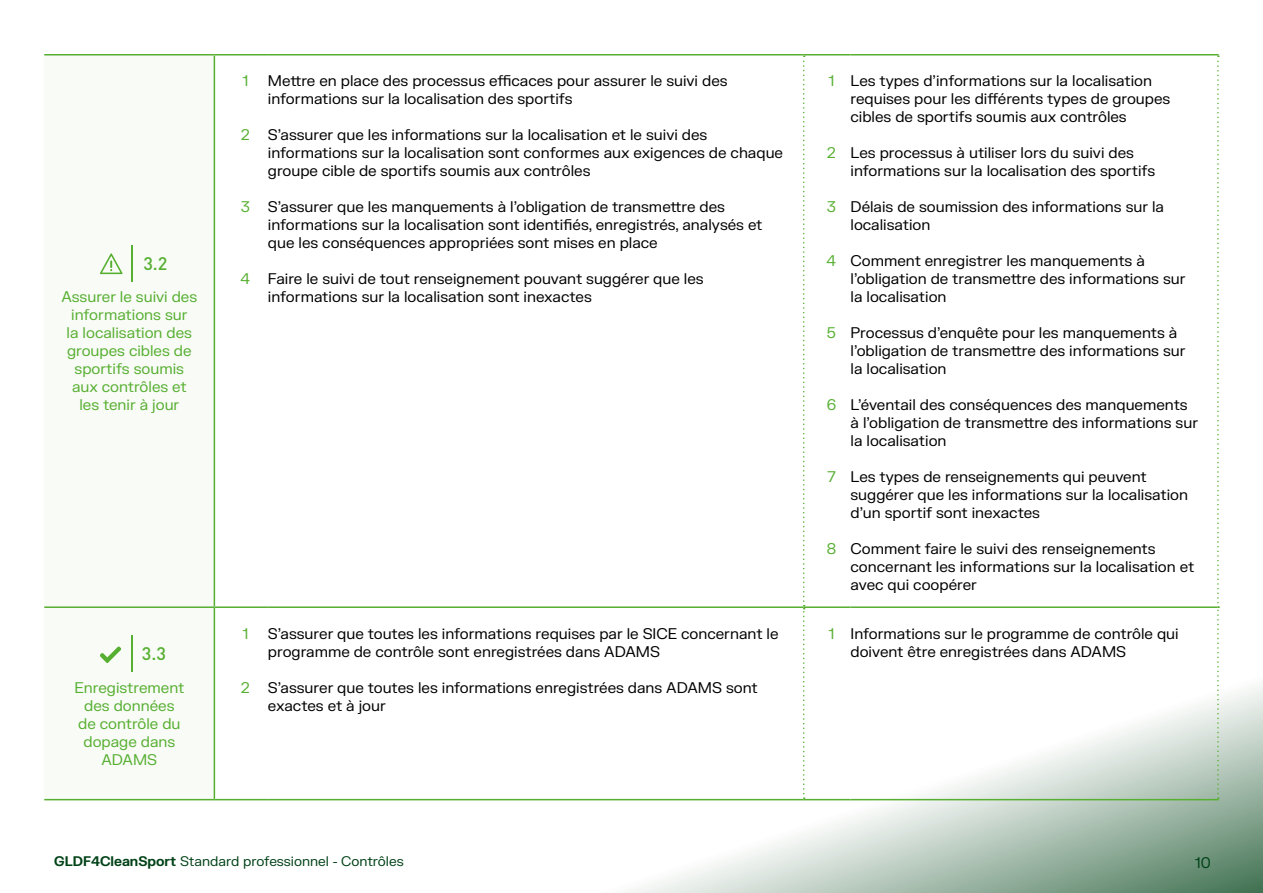
<style>
.page{position:relative;width:1263px;height:893px;background:#fff}
.page>*{position:absolute;margin:0;border:0;box-sizing:border-box;transform-origin:0 0}
.t1{font:500 18px "DIN Pro";color:#56af31}
.t2{font:15px/18px "FK Grotesk";color:#000}
.t3{font:15px/18px "FK Grotesk";color:#56af31;text-align:center}
.t4{font:15px "FK Grotesk";color:#004217}
.t5{font:13.5px "FK Grotesk";color:#004217}
.s1{font-weight:700}
.s2{color:#56af31}
</style>
<div class="page">
<svg style="left:557px;top:605px;width:706px;height:288px"></svg>
<div style="left:44px;top:56px;width:170px;height:743px;background:#f9fbf6"></div>
<hr style="left:850px;top:54px;width:369px;height:2px;background:#56af31">
<hr style="left:850px;top:799px;width:369px;height:1px;background:#56af31">
<svg style="left:1217px;top:56px;width:2px;height:743px"></svg>
<hr style="left:214px;top:56px;width:1px;height:550px;background:#56af31">
<hr style="left:268px;top:54px;width:536px;height:2px;background:#56af31">
<hr style="left:804px;top:54px;width:46px;height:2px;background:#56af31">
<hr style="left:214px;top:608px;width:1px;height:191px;background:#56af31">
<hr style="left:268px;top:606px;width:536px;height:2px;background:#56af31">
<hr style="left:804px;top:606px;width:46px;height:2px;background:#56af31">
<hr style="left:850px;top:606px;width:367px;height:2px;background:#56af31">
<hr style="left:268px;top:799px;width:536px;height:1px;background:#56af31">
<hr style="left:804px;top:799px;width:46px;height:1px;background:#56af31">
<svg style="left:803px;top:56px;width:2px;height:743px"></svg>
<hr style="left:44px;top:54px;width:170px;height:2px;background:#56af31">
<hr style="left:214px;top:54px;width:54px;height:2px;background:#56af31">
<hr style="left:44px;top:606px;width:170px;height:2px;background:#56af31">
<hr style="left:214px;top:606px;width:54px;height:2px;background:#56af31">
<hr style="left:44px;top:799px;width:170px;height:1px;background:#56af31">
<hr style="left:214px;top:799px;width:54px;height:1px;background:#56af31">
<hr style="left:131px;top:246px;width:1px;height:36px;background:#56af31">
<svg style="left:100px;top:253px;width:23px;height:21px"></svg>
<hr style="left:131px;top:636px;width:1px;height:36px;background:#56af31">
<svg style="left:100px;top:646px;width:21px;height:17px"></svg>
<p class="t1" style="left:143px;top:251px;width:26px">3.2</p>
<p class="t3" style="left:61px;top:287px;width:137px">Assurer le suivi des informations sur<br>la localisation des groupes cibles de sportifs soumis aux contrôles et les tenir à jour</p>
<p class="t3" style="left:242px;top:71px;width:7px">1</p>
<p class="t3" style="left:241px;top:125px;width:11px">2</p>
<p class="t3" style="left:241px;top:197px;width:11px">3</p>
<p class="t3" style="left:241px;top:269px;width:11px">4</p>
<p class="t2" style="left:268px;top:71px;width:461px">Mettre en place des processus efficaces pour assurer le suivi des informations sur la localisation des sportifs</p>
<p class="t2" style="left:268px;top:125px;width:517px">S’assurer que les informations sur la localisation et le suivi des informations sur la localisation sont conformes aux exigences de chaque groupe cible de sportifs soumis aux contrôles</p>
<p class="t2" style="left:268px;top:197px;width:496px">S’assurer que les manquements à l’obligation de transmettre des informations sur la localisation sont identifiés, enregistrés, analysés et que les conséquences appropriées sont mises en place</p>
<p class="t2" style="left:268px;top:269px;width:437px">Faire le suivi de tout renseignement pouvant suggérer que les informations sur la localisation sont inexactes</p>
<p class="t1" style="left:142px;top:642px;width:26px">3.3</p>
<p class="t3" style="left:74px;top:677px;width:111px">Enregistrement des données de contrôle du dopage dans<br>ADAMS</p>
<p class="t3" style="left:242px;top:623px;width:7px">1</p>
<p class="t3" style="left:241px;top:677px;width:11px">2</p>
<p class="t2" style="left:268px;top:623px;width:512px">S’assurer que toutes les informations requises par le SICE concernant le programme de contrôle sont enregistrées dans ADAMS</p>
<p class="t2" style="left:268px;top:677px;width:491px">S’assurer que toutes les informations enregistrées dans ADAMS sont exactes et à jour</p>
<p class="t5" style="left:54px;top:851px;width:351px"><span class="s1">GLDF4CleanSport</span> Standard professionnel - Contrôles</p>
<p class="t3" style="left:828px;top:71px;width:7px">1</p>
<p class="t3" style="left:827px;top:143px;width:11px">2</p>
<p class="t3" style="left:827px;top:197px;width:11px">3</p>
<p class="t3" style="left:827px;top:251px;width:11px">4</p>
<p class="t3" style="left:827px;top:323px;width:11px">5</p>
<p class="t3" style="left:827px;top:395px;width:11px">6</p>
<p class="t3" style="left:827px;top:467px;width:10px">7</p>
<p class="t3" style="left:827px;top:539px;width:11px">8</p>
<p class="t2" style="left:850px;top:71px;width:321px">Les types d’informations sur la localisation requises pour les différents types de groupes cibles de sportifs soumis aux contrôles</p>
<p class="t2" style="left:850px;top:143px;width:306px">Les processus à utiliser lors du suivi des informations sur la localisation des sportifs</p>
<p class="t2" style="left:850px;top:197px;width:315px">Délais de soumission des informations sur la localisation</p>
<p class="t2" style="left:850px;top:251px;width:337px">Comment enregistrer les manquements à l’obligation de transmettre des informations sur la localisation</p>
<p class="t2" style="left:850px;top:323px;width:337px">Processus d’enquête pour les manquements à l’obligation de transmettre des informations sur la localisation</p>
<p class="t2" style="left:850px;top:395px;width:349px">L’éventail des conséquences des manquements à l’obligation de transmettre des informations sur la localisation</p>
<p class="t2" style="left:850px;top:467px;width:339px">Les types de renseignements qui peuvent suggérer que les informations sur la localisation d’un sportif sont inexactes</p>
<p class="t2" style="left:850px;top:539px;width:345px">Comment faire le suivi des renseignements concernant les informations sur la localisation et avec qui coopérer</p>
<p class="t2" style="left:850px;top:623px;width:330px;text-indent:-22px"><span class="s2">1</span> Informations sur le programme de contrôle qui doivent être enregistrées dans ADAMS</p>
<p class="t4" style="left:1195px;top:852px;width:18px">10</p>
</div>
